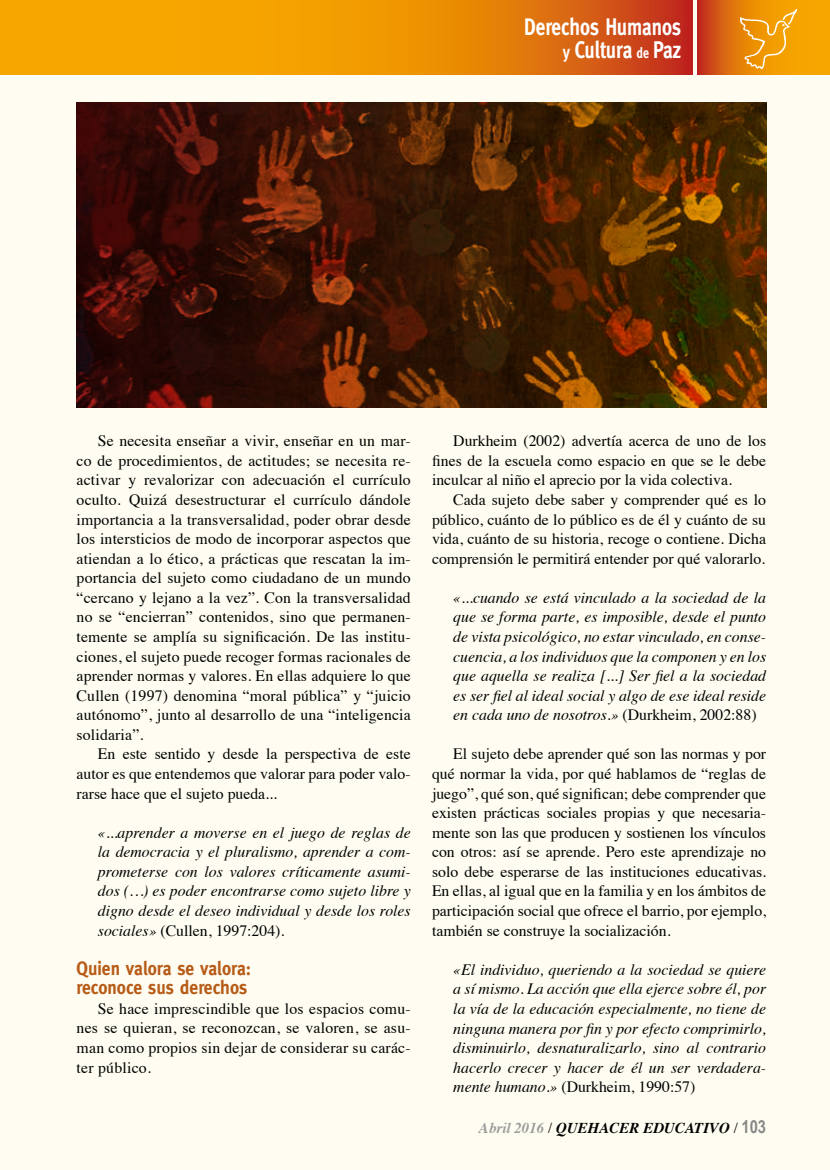
<style>
.page{position:relative;width:830px;height:1170px;background:#fff}
.page>*{position:absolute;margin:0;border:0;box-sizing:border-box;transform-origin:0 0}
.t1{font:700 24px/22.5px "Meta";color:#fff;text-align:right;scale:.8 1}
.t2{font:700 19.5px/19.5px "Meta";color:#b75b17;scale:.9 1}
.t3{font:15.75px/19.5px "Times";color:#000;text-align:justify}
.t4{font:italic 15.75px/19.5px "Times";color:#000;text-align:justify}
.t5{font:italic 700 15px "Times";color:#000}
.s1{font-size:18px}
.s2{font-size:15px}
.s3{font-style:normal}
.s4{color:#9d9d9c}
.s5{font-weight:400;font-style:normal}
.s6{font-family:"Arial Narrow";font-style:normal;font-size:18px;color:#878787}
</style>
<div class="page">
<div style="left:0;top:0;width:829px;height:1169px;background:#fffdf1"></div>
<img style="left:77px;top:102px;width:688px;height:305px">
<svg style="left:697px;top:0;width:132px;height:75px;background:#e47c0a"></svg>
<img style="left:740px;top:10px;width:55px;height:59px">
<svg style="left:0;top:0;width:691px;height:74px;background:#ea8a05"></svg>
<h1 class="t1" style="left:524px;top:16px;width:197px">Derechos Humanos <span class="s1">y</span> Cultura <span class="s2">de</span> Paz</h1>
<p class="t3" style="left:77px;top:430px;width:335px;text-indent:21px">Se necesita enseñar a vivir, enseñar en un mar&shy;co de procedimientos, de actitudes; se necesita re&shy;activar y revalorizar con adecuación el currículo oculto. Quizá desestructurar el currículo dándole importancia a la transversalidad, poder obrar desde los intersticios de modo de incorporar aspectos que atiendan a lo ético, a prácticas que rescatan la im&shy;portancia del sujeto como ciudadano de un mundo “cercano y lejano a la vez”. Con la transversalidad no se “encierran” contenidos, sino que permanen&shy;temente se amplía su significación. De las institu&shy;ciones, el sujeto puede recoger formas racionales de aprender normas y valores. En ellas adquiere lo que Cullen (1997) denomina “moral pública” y “juicio autónomo”, junto al desarrollo de una “inteligencia solidaria”.</p>
<p class="t3" style="left:77px;top:743px;width:335px;text-indent:21px">En este sentido y desde la perspectiva de este autor es que entendemos que valorar para poder valo&shy;rarse hace que el sujeto pueda...</p>
<p class="t4" style="left:98px;top:821px;width:314px">«...aprender a moverse en el juego de reglas de la democracia y el pluralismo, aprender a com&shy;prometerse con los valores críticamente asumi&shy;dos (…) es poder encontrarse como sujeto libre y digno desde el deseo individual y desde los roles sociales» <span class="s3">(Cullen, 1997:204).</span></p>
<p class="t2" style="left:77px;top:958px;width:195px">Quien valora se valora: reconoce sus derechos</p>
<p class="t3" style="left:77px;top:997px;width:335px;text-indent:21px">Se hace imprescindible que los espacios comu&shy;nes se quieran, se reconozcan, se valoren, se asu&shy;man como propios sin dejar de considerar su carác&shy;ter público.</p>
<p class="t3" style="left:432px;top:430px;width:335px;text-indent:21px">Durkheim (2002) advertía acerca de uno de los fines de la escuela como espacio en que se le debe inculcar al niño el aprecio por la vida colectiva.</p>
<p class="t3" style="left:432px;top:488px;width:335px;text-indent:21px">Cada sujeto debe saber y comprender qué es lo público, cuánto de lo público es de él y cuánto de su vida, cuánto de su historia, recoge o contiene. Dicha comprensión le permitirá entender por qué valorarlo.</p>
<p class="t4" style="left:453px;top:587px;width:314px">«...cuando se está vinculado a la sociedad de la que se forma parte, es imposible, desde el punto de vista psicológico, no estar vinculado, en conse&shy;cuencia, a los individuos que la componen y en los que aquella se realiza [...] Ser fiel a la sociedad es ser fiel al ideal social y algo de ese ideal reside en cada uno de nosotros.» <span class="s3">(Durkheim, 2002:88)</span></p>
<p class="t3" style="left:432px;top:743px;width:335px;text-indent:21px">El sujeto debe aprender qué son las normas y por qué normar la vida, por qué hablamos de “reglas de juego”, qué son, qué significan; debe comprender que existen prácticas sociales propias y que necesaria&shy;mente son las que producen y sostienen los vínculos con otros: así se aprende. Pero este aprendizaje no solo debe esperarse de las instituciones educativas.<br>En ellas, al igual que en la familia y en los ámbitos de participación social que ofrece el barrio, por ejemplo, también se construye la socialización.</p>
<p class="t4" style="left:453px;top:958px;width:314px">«El individuo, queriendo a la sociedad se quiere a sí mismo. La acción que ella ejerce sobre él, por la vía de la educación especialmente, no tiene de ninguna manera por fin y por efecto comprimirlo, disminuirlo, desnaturalizarlo, sino al contrario hacerlo crecer y hacer de él un ser verdadera&shy;mente humano.» <span class="s3">(Durkheim, 1990:57)</span></p>
<p class="t5" style="left:478px;top:1113px;width:288px"><span class="s4">Abril 2016</span> <span class="s5">/</span> QUEHACER EDUCATIVO <span class="s5">/</span> <span class="s6">103</span></p>
</div>
